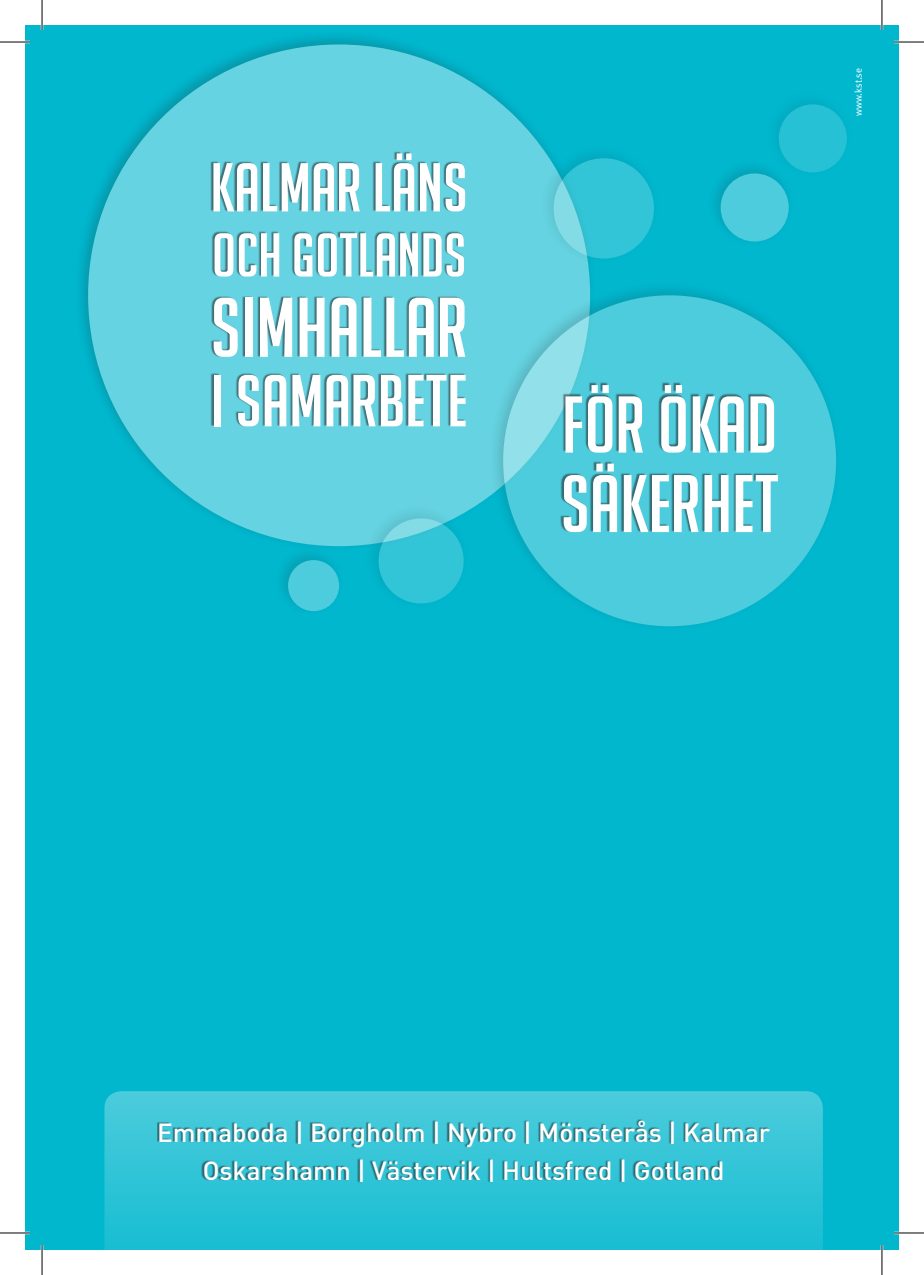
<style>
.page{position:relative;width:924px;height:1275px;background:#fff}
.page>*{position:absolute;margin:0;border:0;box-sizing:border-box;transform-origin:0 0}
.t1{font:82.4px "Big Noodle Titling";color:#fff}
.t2{font:79.4px "Big Noodle Titling";color:#fff}
.t3{font:78.4px "Big Noodle Titling";color:#fff}
.t4{font:71.6px "Big Noodle Titling";color:#fff}
.t5{font:67.2px "Big Noodle Titling";color:#fff}
.t6{font:60.4px "Big Noodle Titling";color:#fff}
.t7{font:500 26px/38px "DIN";color:#fff;text-align:center}
.t8{font:10px "Meta";color:#fff}
</style>
<div class="page">
<div style="left:25px;top:25px;width:873px;height:1225px;background:#00b7ce"></div>
<svg style="left:104px;top:1091px;width:718px;height:159px;background:#2ec3d6"></svg>
<div style="left:73px;top:29px;width:523px;height:524px;background:#231f20;opacity:.55"></div>
<div style="left:88px;top:44px;width:502px;height:502px;background:#65d3e1;border-radius:50%"></div>
<div style="left:488px;top:280px;width:354px;height:353px;background:#231f20;opacity:.55"></div>
<svg style="left:503px;top:295px;width:332px;height:331px;background:#53cddd"></svg>
<div style="left:538px;top:143px;width:122px;height:122px;background:#231f20;opacity:.55"></div>
<svg style="left:553px;top:158px;width:100px;height:100px;background:#3ec8d8"></svg>
<div style="left:706px;top:159px;width:89px;height:89px;background:#231f20;opacity:.55"></div>
<div style="left:720px;top:173px;width:68px;height:68px;background:#4cccdc;border-radius:50%"></div>
<div style="left:764px;top:90px;width:89px;height:89px;background:#00b6cd"></div>
<div style="left:778px;top:104px;width:68px;height:68px;background:#26c1d5;border-radius:50%"></div>
<div style="left:363px;top:503px;width:107px;height:107px;background:#231f20;opacity:.55"></div>
<svg style="left:378px;top:518px;width:85px;height:85px;background:#3bc7d8"></svg>
<div style="left:273px;top:546px;width:72px;height:72px;background:#231f20;opacity:.55"></div>
<div style="left:288px;top:560px;width:51px;height:51px;background:#4cccdc;border-radius:50%"></div>
<div style="left:210px;top:151px;width:254px;height:275px;background:#231f20;opacity:.55"></div>
<div style="left:157px;top:1119px;width:612px;height:63px;background:#231f20;opacity:.55"></div>
<div style="left:560px;top:383px;width:216px;height:149px;background:#231f20;opacity:.55"></div>
<hr style="left:0;top:41px;width:30px;height:2px;background:#fff">
<hr style="left:893px;top:41px;width:30px;height:2px;background:#fff">
<hr style="left:0;top:1231px;width:30px;height:3px;background:#fff">
<hr style="left:893px;top:1231px;width:30px;height:3px;background:#fff">
<hr style="left:41px;top:0;width:2px;height:30px;background:#fff">
<hr style="left:41px;top:1245px;width:2px;height:30px;background:#fff">
<hr style="left:880px;top:0;width:2px;height:30px;background:#fff">
<hr style="left:880px;top:1245px;width:2px;height:30px;background:#fff">
<hr style="left:0;top:42px;width:30px;height:1px;background:#000">
<hr style="left:893px;top:42px;width:30px;height:1px;background:#000">
<hr style="left:0;top:1232px;width:30px;height:1px;background:#000">
<hr style="left:893px;top:1232px;width:30px;height:1px;background:#000">
<hr style="left:42px;top:0;width:1px;height:30px;background:#000">
<hr style="left:42px;top:1245px;width:1px;height:30px;background:#000">
<hr style="left:881px;top:0;width:1px;height:30px;background:#000">
<hr style="left:881px;top:1245px;width:1px;height:30px;background:#000">
<h3 class="t5" style="left:210px;top:151px;width:259px">KALMAR LÄNS</h3>
<h3 class="t6" style="left:212px;top:222px;width:256px">OCH GOTLANDS</h3>
<h1 class="t1" style="left:210px;top:283px;width:259px">SIMHALLAR</h1>
<h3 class="t4" style="left:210px;top:362px;width:259px">I SAMARBETE</h3>
<p class="t8" style="left:852px;top:116px;width:49px;rotate:-90deg">www.kst.se</p>
<h3 class="t3" style="left:561px;top:382px;width:217px">FÖR ÖKAD</h3>
<h2 class="t2" style="left:560px;top:461px;width:220px">SÄKERHET</h2>
<p class="t7" style="left:157px;top:1113px;width:614px">Emmaboda | Borgholm | Nybro | Mönsterås | Kalmar<br>Oskarshamn | Västervik | Hultsfred | Gotland</p>
</div>
